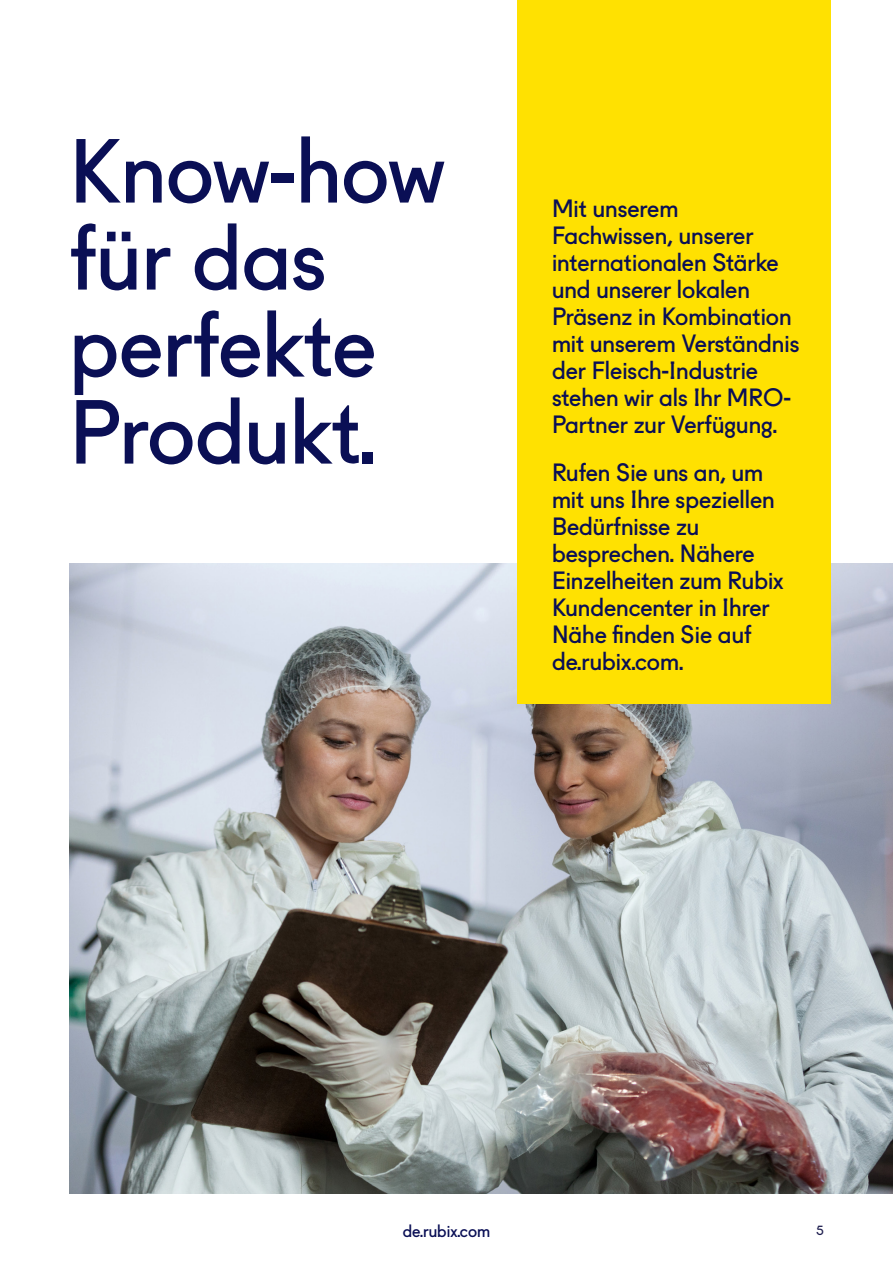
<style>
.page{position:relative;width:893px;height:1263px;background:#fff}
.page>*{position:absolute;margin:0;border:0;box-sizing:border-box;transform-origin:0 0}
.t1{font:87px "Fugue";color:#0a0f55}
.Body{font:24px/27px "Fugue";color:#0a0f55}
.t2{font:16.5px "Fugue";color:#0a0f55}
.Body-2{font:12.75px "Fugue";color:#1d1d4e}
</style>
<div class="page">
<img style="left:69px;top:563px;width:824px;height:630px">
<div style="left:517px;top:0;width:314px;height:704px;background:#ffe101"></div>
<p class="t1" style="left:69px;top:102px;width:377px">Know-how</p>
<p class="t1" style="left:69px;top:189px;width:259px">für das</p>
<p class="t1" style="left:69px;top:276px;width:308px">perfekte</p>
<p class="t1" style="left:69px;top:363px;width:307px">Produkt.</p>
<p class="Body" style="left:552px;top:192px;width:249px">Mit unserem<br>Fachwissen, unserer internationalen Stärke und unserer lokalen<br>Präsenz in Kombination mit unserem Verständnis der Fleisch-Industrie stehen wir als Ihr MRO-<br>Partner zur Verfügung.</p>
<p class="Body" style="left:552px;top:457px;width:233px">Rufen Sie uns an, um mit uns Ihre speziellen<br>Bedürfnisse zu besprechen. Nähere<br>Einzelheiten zum Rubix<br>Kundencenter in Ihrer<br>Nähe finden Sie auf de.rubix.com.</p>
<p class="t2" style="left:403px;top:1218px;width:89px">de.rubix.com</p>
<p class="Body-2" style="left:816px;top:1220px;width:9px">5</p>
</div>
